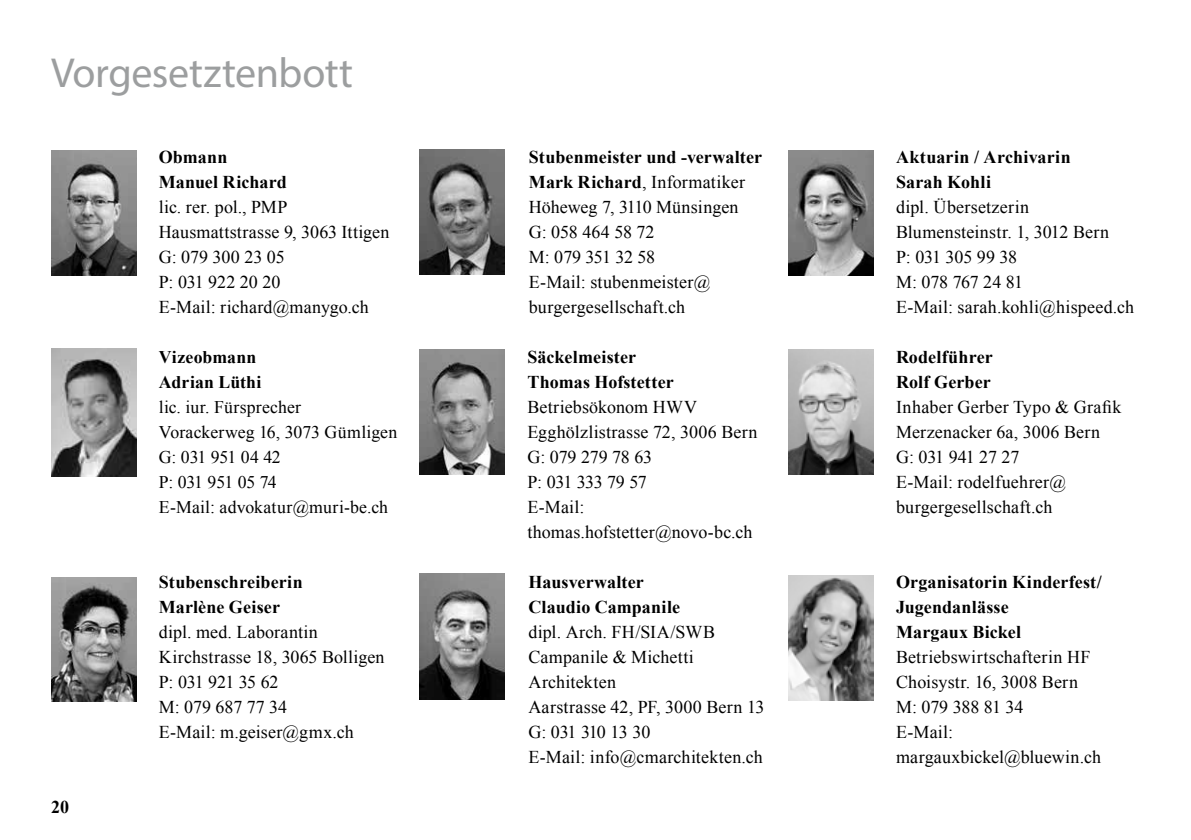
<style>
.page{position:relative;width:1191px;height:840px;background:#fff}
.page>*{position:absolute;margin:0;border:0;box-sizing:border-box;transform-origin:0 0}
.t1{font:42px "Myriad Pro";letter-spacing:-.01em;color:#9c9e9f}
.t2{font:18px/25px "Times New Roman";letter-spacing:.01em;color:#000}
.t3{font:700 18px/25px "Times New Roman";letter-spacing:.01em;color:#000}
.t4{font:17.8px/25px "Times New Roman";letter-spacing:.005em;color:#000}
.t5{font:700 17.8px/25px "Times New Roman";letter-spacing:.01em;color:#000}
.s1{font-weight:700}
</style>
<div class="page">
<img style="left:51px;top:150px;width:85px;height:125px">
<img style="left:420px;top:349px;width:85px;height:125px">
<img style="left:51px;top:577px;width:85px;height:124px">
<img style="left:420px;top:149px;width:85px;height:125px">
<img style="left:788px;top:150px;width:85px;height:125px">
<img style="left:420px;top:573px;width:84px;height:125px">
<img style="left:788px;top:575px;width:85px;height:125px">
<img style="left:788px;top:349px;width:85px;height:125px">
<img style="left:51px;top:349px;width:85px;height:127px">
<h1 class="t1" style="left:51px;top:47px;width:304px">Vorgesetztenbott</h1>
<p class="t3" style="left:159px;top:143px;width:130px">Obmann<br>Manuel Richard</p>
<p class="t2" style="left:159px;top:194px;width:232px">lic. rer. pol., PMP<br>Hausmattstrasse 9, 3063 Ittigen<br>G: 079 300 23 05<br>P: 031 922 20 20<br>E-Mail: richard@manygo.ch</p>
<p class="t5" style="left:159px;top:343px;width:104px">Vizeobmann<br>Adrian Lüthi</p>
<p class="t4" style="left:159px;top:394px;width:240px">lic. iur. Fürsprecher<br>Vorackerweg 16, 3073 Gümligen<br>G: 031 951 04 42<br>P: 031 951 05 74<br>E-Mail: advokatur@muri-be.ch</p>
<p class="t3" style="left:51px;top:793px;width:20px">20</p>
<p class="t3" style="left:159px;top:568px;width:145px">Stubenschreiberin<br>Marlène Geiser</p>
<p class="t2" style="left:159px;top:619px;width:227px">dipl. med. Laborantin<br>Kirchstrasse 18, 3065 Bolligen<br>P: 031 921 35 62<br>M: 079 687 77 34<br>E-Mail: m.geiser@gmx.ch</p>
<p class="t2" style="left:529px;top:144px;width:235px"><span class="s1">Stubenmeister und -verwalter<br>Mark Richard</span>, Informatiker<br>Höheweg 7, 3110 Münsingen<br>G: 058 464 58 72<br>M: 079 351 32 58<br>E-Mail: stubenmeister@ burgergesellschaft.ch</p>
<p class="t3" style="left:896px;top:143px;width:176px">Aktuarin / Archivarin<br>Sarah Kohli</p>
<p class="t2" style="left:896px;top:194px;width:240px">dipl. Übersetzerin<br>Blumensteinstr. 1, 3012 Bern<br>P: 031 305 99 38<br>M: 078 767 24 81<br>E-Mail: sarah.kohli@hispeed.ch</p>
<p class="t3" style="left:527px;top:343px;width:148px">Säckelmeister<br>Thomas Hofstetter</p>
<p class="t2" style="left:527px;top:394px;width:232px">Betriebsökonom HWV<br>Egghölzlistrasse 72, 3006 Bern<br>G: 079 279 78 63<br>P: 031 333 79 57<br>E-Mail: thomas.hofstetter@novo-bc.ch</p>
<p class="t3" style="left:528px;top:568px;width:153px">Hausverwalter<br>Claudio Campanile</p>
<p class="t2" style="left:528px;top:619px;width:238px">dipl. Arch. FH/SIA/SWB<br>Campanile &amp; Michetti<br>Architekten<br>Aarstrasse 42, PF, 3000 Bern 13<br>G: 031 310 13 30<br>E-Mail: info@cmarchitekten.ch</p>
<p class="t3" style="left:896px;top:343px;width:98px">Rodelführer<br>Rolf Gerber</p>
<p class="t2" style="left:896px;top:394px;width:227px">Inhaber Gerber Typo &amp; Grafik<br>Merzenacker 6a, 3006 Bern<br>G: 031 941 27 27<br>E-Mail: rodelfuehrer@ burgergesellschaft.ch</p>
<p class="t3" style="left:896px;top:568px;width:207px">Organisatorin Kinderfest/<br>Jugendanlässe<br>Margaux Bickel</p>
<p class="t2" style="left:896px;top:644px;width:206px">Betriebswirtschafterin HF<br>Choisystr. 16, 3008 Bern<br>M: 079 388 81 34<br>E-Mail: margauxbickel@bluewin.ch</p>
</div>
